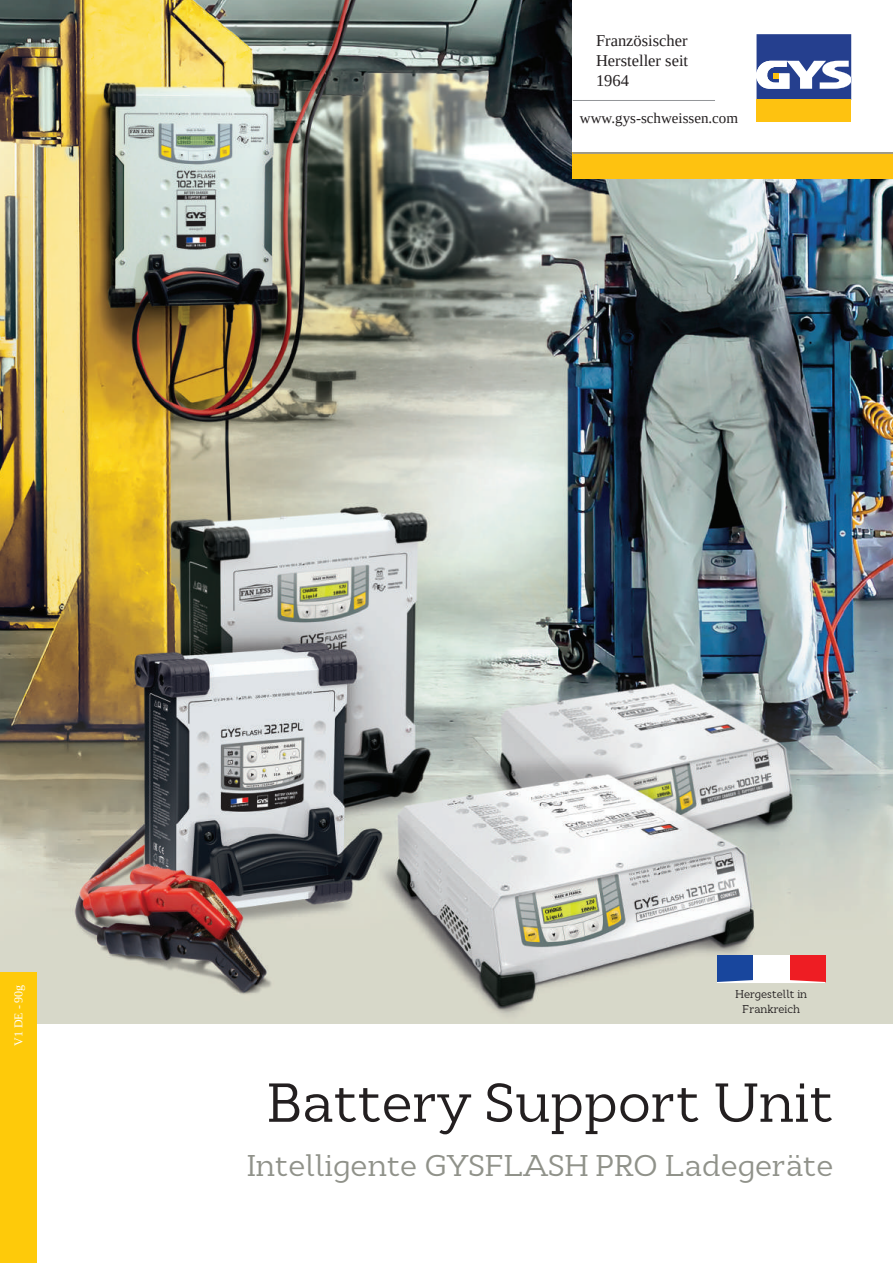
<style>
.page{position:relative;width:893px;height:1263px;background:#fff}
.page>*{position:absolute;margin:0;border:0;box-sizing:border-box;transform-origin:0 0}
.t1{font:54.75px "Cyntho Slab Pro";color:#231f20}
.t2{font:30px "Cyntho Slab Pro";color:#90928a}
.t3{font:16.5px/19.8px "Tinos";color:#231f20;text-align:justify}
.t4{font:15px "Tinos";color:#231f20}
.t5{font:12px "Tinos";color:#fff}
.t6{font:11.25px/15.1px "Cyntho Slab Pro";color:#231f20;text-align:center;scale:.95 1}
</style>
<div class="page">
<img style="left:0;top:0;width:893px;height:1024px">
<div style="left:573px;top:0;width:144px;height:100px;background:#fff"></div>
<div style="left:573px;top:100px;width:144px;height:53px;background:#fff"></div>
<div style="left:715px;top:0;width:178px;height:153px;background:#fff"></div>
<div style="left:756px;top:100px;width:95px;height:22px;background:#fec210"></div>
<svg style="left:756px;top:34px;width:95px;height:66px"></svg>
<div style="left:573px;top:153px;width:320px;height:26px;background:#fec210"></div>
<hr style="left:573px;top:100px;width:142px;height:1px;background:#939598">
<hr style="left:573px;top:153px;width:320px;height:1px;background:#939598">
<div style="left:0;top:973px;width:37px;height:290px;background:#feca0a"></div>
<div style="left:717px;top:955px;width:36px;height:28px;background:#18469d"></div>
<div style="left:790px;top:955px;width:35px;height:28px;background:#ee1d23"></div>
<div style="left:753px;top:955px;width:37px;height:28px;background:#fff"></div>
<svg style="left:717px;top:980px;width:108px;height:3px"></svg>
<p class="t3" style="left:596px;top:31px;width:94px">Französischer Hersteller seit 1964</p>
<p class="t4" style="left:580px;top:108px;width:160px">www.gys-schweissen.com</p>
<p class="t5" style="left:11px;top:1046px;width:63px;rotate:-90deg">V1 DE - 90g</p>
<p class="t6" style="left:736px;top:987px;width:77px">Hergestellt in<br>Frankreich</p>
<h1 class="t1" style="left:268px;top:1068px;width:567px">Battery Support Unit</h1>
<p class="t2" style="left:247px;top:1146px;width:588px">Intelligente GYSFLASH PRO Ladegeräte</p>
</div>
